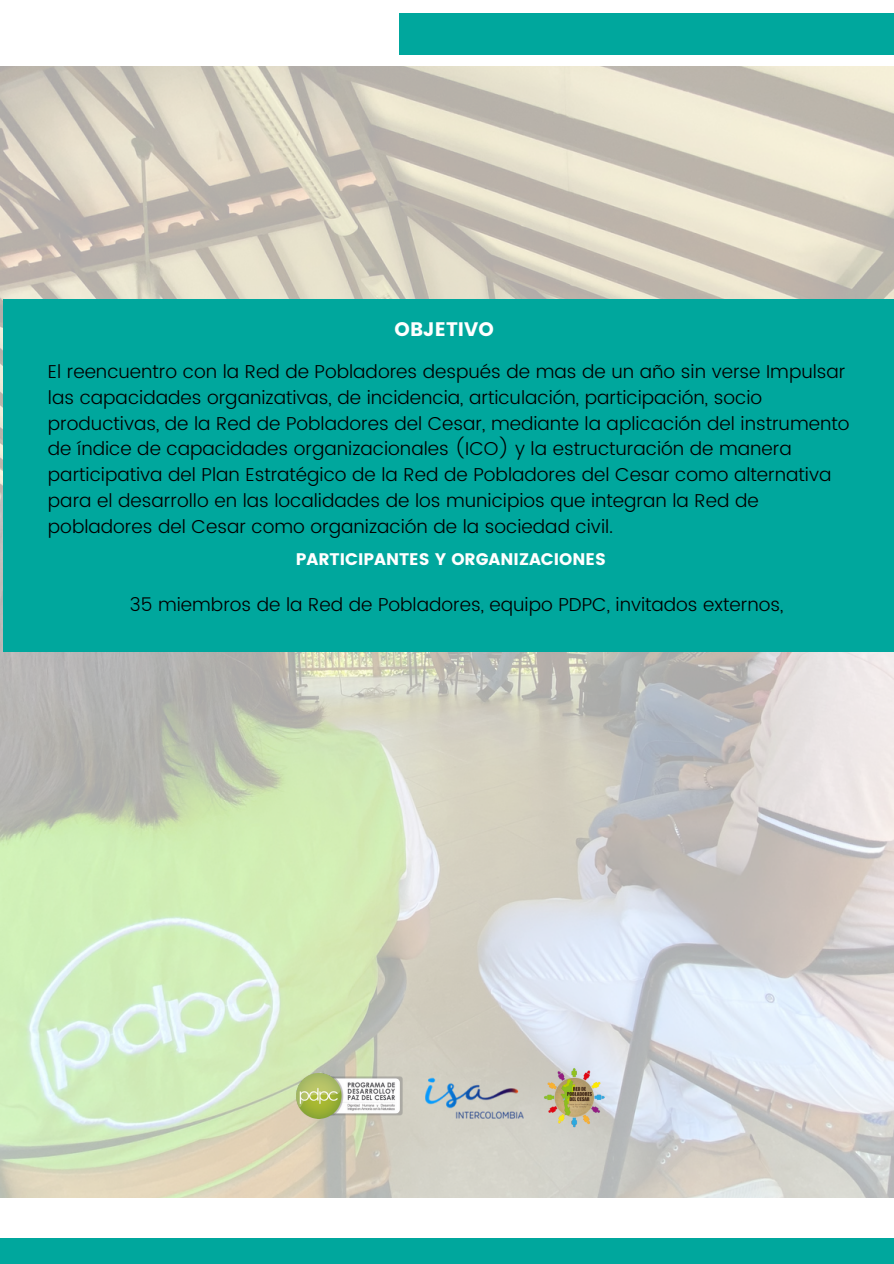
<style>
.page{position:relative;width:894px;height:1264px;background:#fff}
.page>*{position:absolute;margin:0;border:0;box-sizing:border-box;transform-origin:0 0}
.t1{font:19.5px "Poppins";color:#fff}
.t2{font:300 18.75px/26px "Poppins";color:#000}
.t3{font:16.8px "Poppins";color:#fff}
</style>
<div class="page">
<div style="left:0;top:1238px;width:893px;height:25px;background:#00a79d"></div>
<img style="left:0;top:67px;width:893px;height:1130px">
<div style="left:4px;top:299px;width:889px;height:352px;background:#00a79d"></div>
<div style="left:399px;top:13px;width:494px;height:41px;background:#00a79d"></div>
<img style="left:422px;top:1073px;width:104px;height:48px">
<img style="left:296px;top:1073px;width:106px;height:45px">
<img style="left:543px;top:1057px;width:62px;height:80px">
<p class="t1" style="left:394px;top:318px;width:101px">OBJETIVO</p>
<p class="t2" style="left:48px;top:358px;width:802px">El reencuentro con la Red de Pobladores después de mas de un año sin verse Impulsar las capacidades organizativas, de incidencia, articulación, participación, socio productivas, de la Red de Pobladores del Cesar, mediante la aplicación del instrumento de índice de capacidades organizacionales (ICO) y la estructuración de manera participativa del Plan Estratégico de la Red de Pobladores del Cesar como alternativa para el desarrollo en las localidades de los municipios que integran la Red de pobladores del Cesar como organización de la sociedad civil.</p>
<p class="t3" style="left:296px;top:549px;width:311px">PARTICIPANTES Y ORGANIZACIONES</p>
<p class="t2" style="left:130px;top:591px;width:654px">35 miembros de la Red de Pobladores, equipo PDPC, invitados externos,</p>
</div>
